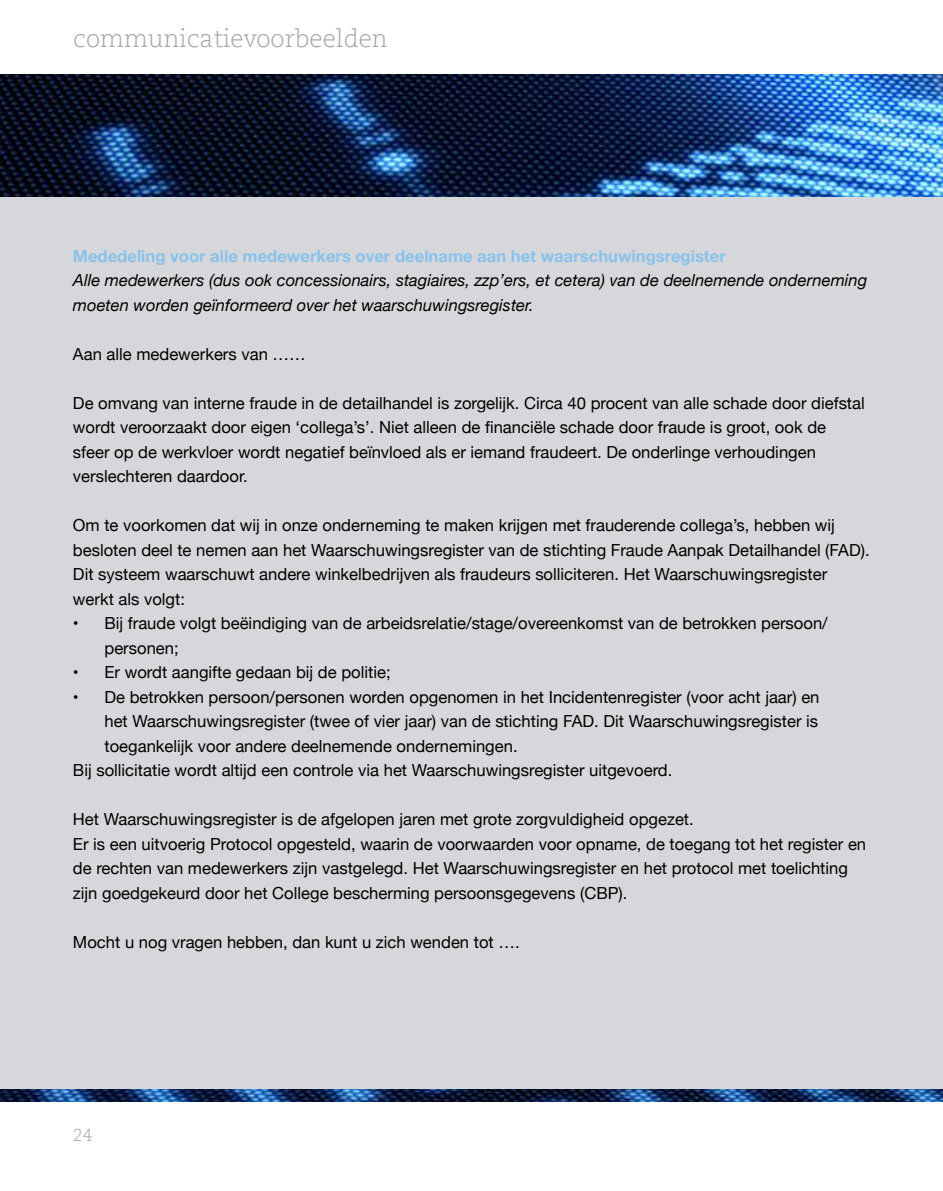
<style>
.page{position:relative;width:943px;height:1191px;background:#fff}
.page>*{position:absolute;margin:0;border:0;box-sizing:border-box;transform-origin:0 0}
.t1{font:300 24.5px "Caecilia LT Std";color:#a8a5a7}
.t2{font:300 17.5px "Caecilia LT Std";color:#a8a5a7}
.t3{font:16.62px/24.5px "Helvetica Neue";color:#000}
.t4{font:italic 16.62px/24.5px "Helvetica Neue";color:#000}
.t5{font:700 16.62px "Helvetica Neue";color:#89c2eb}
</style>
<div class="page">
<img style="left:0;top:1088px;width:943px;height:13px">
<div style="left:0;top:98px;width:943px;height:990px;background:#d6d7da"></div>
<img style="left:0;top:74px;width:943px;height:123px">
<h1 class="t1" style="left:73px;top:25px;width:316px">communicatievoorbeelden</h1>
<p class="t5" style="left:73px;top:243px;width:654px">Mededeling voor alle medewerkers over deelname aan het waarschuwingsregister</p>
<p class="t4" style="left:73px;top:269px;width:796px">Alle medewerkers (dus ook concessionairs, stagiaires, zzp’ers, et cetera) van de deelnemende onderneming moeten worden geïnformeerd over het waarschuwingsregister.</p>
<p class="t3" style="left:73px;top:342px;width:234px">Aan alle medewerkers van ……</p>
<p class="t3" style="left:73px;top:391px;width:793px">De omvang van interne fraude in de detailhandel is zorgelijk. Circa 40 procent van alle schade door diefstal wordt veroorzaakt door eigen ‘collega’s’. Niet alleen de financiële schade door fraude is groot, ook de sfeer op de werkvloer wordt negatief beïnvloed als er iemand fraudeert. De onderlinge verhoudingen verslechteren daardoor.</p>
<p class="t3" style="left:73px;top:514px;width:798px">Om te voorkomen dat wij in onze onderneming te maken krijgen met frauderende collega’s, hebben wij besloten deel te nemen aan het Waarschuwingsregister van de stichting Fraude Aanpak Detailhandel (FAD).<br>Dit systeem waarschuwt andere winkelbedrijven als fraudeurs solliciteren. Het Waarschuwingsregister werkt als volgt:</p>
<p class="t3" style="left:104px;top:612px;width:725px;text-indent:-32px">• Bij fraude volgt beëindiging van de arbeidsrelatie/stage/overeenkomst van de betrokken persoon/ personen;</p>
<p class="t3" style="left:73px;top:661px;width:319px">• Er wordt aangifte gedaan bij de politie;</p>
<p class="t3" style="left:73px;top:685px;width:748px">• De betrokken persoon/personen worden opgenomen in het Incidentenregister (voor acht jaar) en</p>
<p class="t3" style="left:104px;top:710px;width:715px">het Waarschuwingsregister (twee of vier jaar) van de stichting FAD. Dit Waarschuwingsregister is</p>
<p class="t3" style="left:104px;top:734px;width:414px">toegankelijk voor andere deelnemende ondernemingen.</p>
<p class="t3" style="left:73px;top:759px;width:601px">Bij sollicitatie wordt altijd een controle via het Waarschuwingsregister uitgevoerd.</p>
<p class="t3" style="left:73px;top:808px;width:794px">Het Waarschuwingsregister is de afgelopen jaren met grote zorgvuldigheid opgezet.<br>Er is een uitvoerig Protocol opgesteld, waarin de voorwaarden voor opname, de toegang tot het register en de rechten van medewerkers zijn vastgelegd. Het Waarschuwingsregister en het protocol met toelichting zijn goedgekeurd door het College bescherming persoonsgegevens (CBP).</p>
<p class="t3" style="left:73px;top:930px;width:448px">Mocht u nog vragen hebben, dan kunt u zich wenden tot ….</p>
<p class="t2" style="left:73px;top:1125px;width:21px">24</p>
</div>
